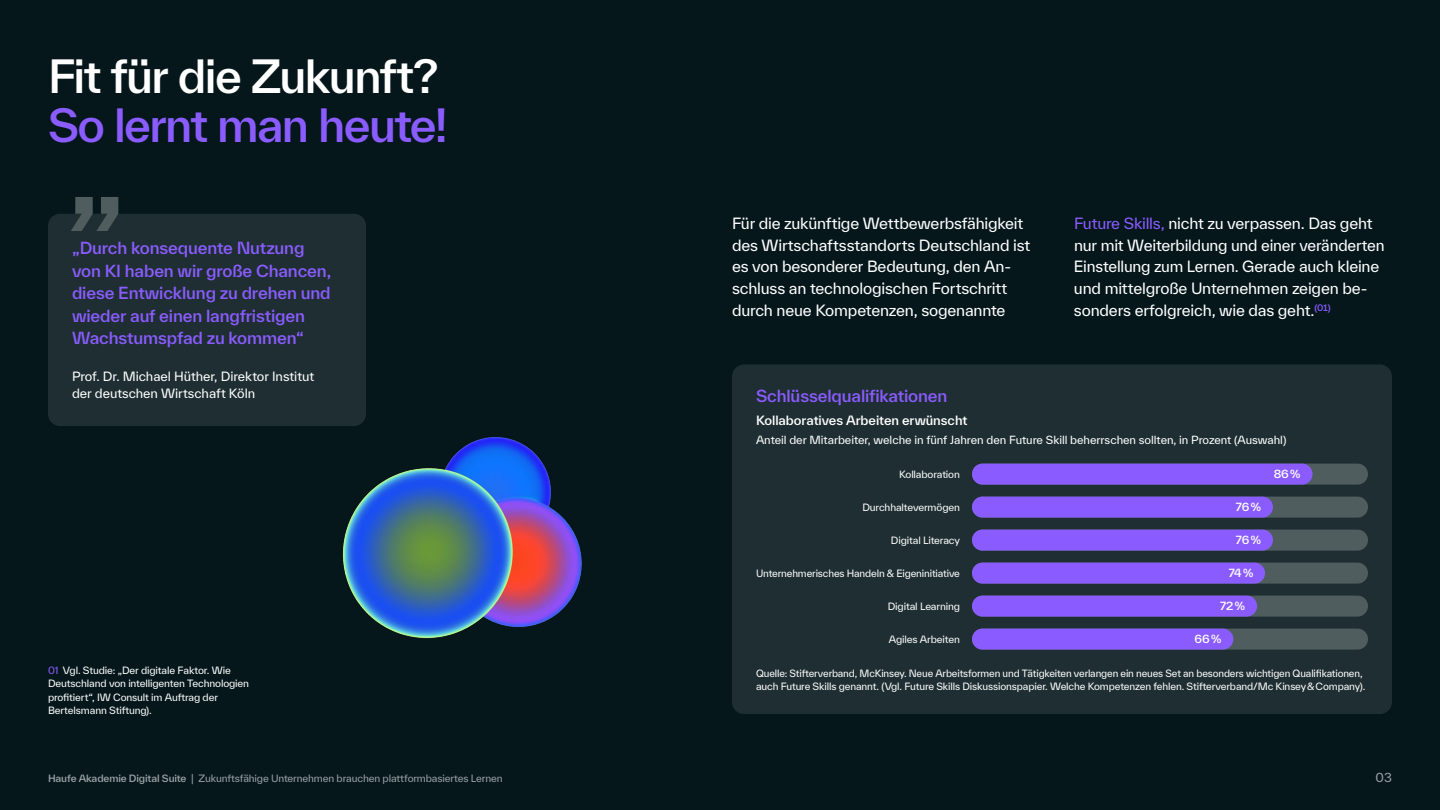
<style>
.page{position:relative;width:1440px;height:810px;background:#05171b}
.page>*{position:absolute;margin:0;border:0;box-sizing:border-box;transform-origin:0 0}
.t1{font:500 44.25px "TWK Everett";letter-spacing:-.04em;color:#fff}
.t2{font:500 44.25px "TWK Everett";letter-spacing:-.035em;color:#8a5cff}
.t3{font:500 16.12px/22.5px "TWK Everett";letter-spacing:-.01em;color:#8a5cff}
.t4{font:15px/21.8px "TWK Everett";letter-spacing:-.01em;color:#fff}
.t5{font:12.38px/17.2px "TWK Everett";letter-spacing:-.005em;color:#fff}
.t6{font:500 12.38px "TWK Everett";letter-spacing:-.005em;color:#fff}
.t7{font:12px "TWK Everett";color:#9ba2a4}
.t8{font:10.88px "TWK Everett";letter-spacing:-.005em;color:#fff}
.t9{font:500 10.88px "TWK Everett";letter-spacing:-.01em;color:#fff}
.t10{font:9.75px/13.5px "TWK Everett";letter-spacing:-.015em;color:#fff}
.t11{font:9.75px "TWK Everett";letter-spacing:-.015em;color:#9ba2a4}
.s1{color:#8a5cff}
.s2{font-weight:500}
</style>
<div class="page">
<div style="left:732px;top:364px;width:660px;height:350px;background:#1e2e32;border-radius:12px"></div>
<img style="left:342px;top:417px;width:240px;height:222px">
<div style="left:48px;top:214px;width:318px;height:212px;background:#1e2e32;border-radius:12px"></div>
<svg style="left:71px;top:197px;width:47px;height:34px"></svg>
<div style="left:972px;top:464px;width:396px;height:21px;background:#505d5f;border-radius:10px"></div>
<div style="left:972px;top:497px;width:396px;height:21px;background:#505d5f;border-radius:10px"></div>
<div style="left:972px;top:530px;width:396px;height:21px;background:#505d5f;border-radius:10px"></div>
<div style="left:972px;top:563px;width:396px;height:21px;background:#505d5f;border-radius:10px"></div>
<div style="left:972px;top:596px;width:396px;height:21px;background:#505d5f;border-radius:10px"></div>
<div style="left:972px;top:629px;width:396px;height:21px;background:#505d5f;border-radius:10px"></div>
<div style="left:972px;top:464px;width:341px;height:21px;background:#8a5cff;border-radius:10px"></div>
<div style="left:972px;top:497px;width:301px;height:21px;background:#8a5cff;border-radius:10px"></div>
<div style="left:972px;top:530px;width:301px;height:21px;background:#8a5cff;border-radius:10px"></div>
<div style="left:972px;top:563px;width:293px;height:21px;background:#8a5cff;border-radius:10px"></div>
<div style="left:972px;top:596px;width:285px;height:21px;background:#8a5cff;border-radius:10px"></div>
<div style="left:972px;top:629px;width:261px;height:21px;background:#8a5cff;border-radius:10px"></div>
<h1 class="t1" style="left:48px;top:45px;width:392px">Fit für die Zukunft?</h1>
<h1 class="t2" style="left:48px;top:94px;width:401px">So lernt man heute!</h1>
<h2 class="t3" style="left:72px;top:236px;width:261px">„Durch konsequente Nutzung von KI haben wir große Chancen, diese Entwicklung zu drehen und wieder auf einen langfristigen<br>Wachstumspfad zu kommen“</h2>
<p class="t5" style="left:72px;top:367px;width:244px">Prof. Dr. Michael Hüther, Direktor Institut der deutschen Wirtschaft Köln</p>
<p class="t10" style="left:48px;top:663px;width:203px"><span class="s1">01</span> Vgl. Studie: „Der digitale Faktor. Wie Deutschland von intelligenten Technologien profitiert“, IW Consult im Auftrag der Bertelsmann Stiftung).</p>
<h3 class="t4" style="left:732px;top:212px;width:300px">Für die zukünftige Wettbewerbsfähigkeit des Wirtschaftsstandorts Deutschland ist es von besonderer Bedeutung, den An&shy;schluss an technologischen Fortschritt durch neue Kompetenzen, sogenannte</h3>
<h3 class="t4" style="left:1074px;top:212px;width:312px"><span class="s1">Future Skills,</span> nicht zu verpassen. Das geht nur mit Weiterbildung und einer veränderten Einstellung zum Lernen. Gerade auch kleine und mittelgroße Unternehmen zeigen be&shy;sonders erfolgreich, wie das geht.<sup>(01)</sup></h3>
<h2 class="t3" style="left:756px;top:384px;width:193px">Schlüsselqualifikationen</h2>
<p class="t6" style="left:756px;top:412px;width:213px">Kollaboratives Arbeiten erwünscht</p>
<p class="t8" style="left:756px;top:432px;width:532px">Anteil der Mitarbeiter, welche in fünf Jahren den Future Skill beherrschen sollten, in Prozent (Auswahl)</p>
<p class="t10" style="left:899px;top:467px;width:62px">Kollaboration</p>
<p class="t10" style="left:862px;top:500px;width:99px">Durchhaltevermögen</p>
<p class="t10" style="left:891px;top:533px;width:71px">Digital Literacy</p>
<p class="t10" style="left:756px;top:566px;width:206px">Unternehmerisches Handeln &amp; Eigeninitiative</p>
<p class="t10" style="left:888px;top:599px;width:74px">Digital Learning</p>
<p class="t10" style="left:889px;top:632px;width:73px">Agiles Arbeiten</p>
<p class="t9" style="left:1274px;top:467px;width:28px">86 %</p>
<p class="t9" style="left:1236px;top:500px;width:27px">76 %</p>
<p class="t9" style="left:1236px;top:533px;width:27px">76 %</p>
<p class="t9" style="left:1229px;top:566px;width:26px">74 %</p>
<p class="t9" style="left:1220px;top:599px;width:26px">72 %</p>
<p class="t9" style="left:1195px;top:632px;width:28px">66 %</p>
<p class="t10" style="left:756px;top:666px;width:611px">Quelle: Stifterverband, McKinsey. Neue Arbeitsformen und Tätigkeiten verlangen ein neues Set an besonders wichtigen Qualifikationen, auch Future Skills genannt. (Vgl. Future Skills Diskussionspapier. Welche Kompetenzen fehlen. Stifterverband/Mc Kinsey &amp; Company).</p>
<p class="t11" style="left:48px;top:772px;width:456px"><span class="s2">Haufe Akademie Digital Suite</span> | Zukunftsfähige Unternehmen brauchen plattformbasiertes Lernen</p>
<p class="t7" style="left:1376px;top:769px;width:18px">03</p>
</div>
